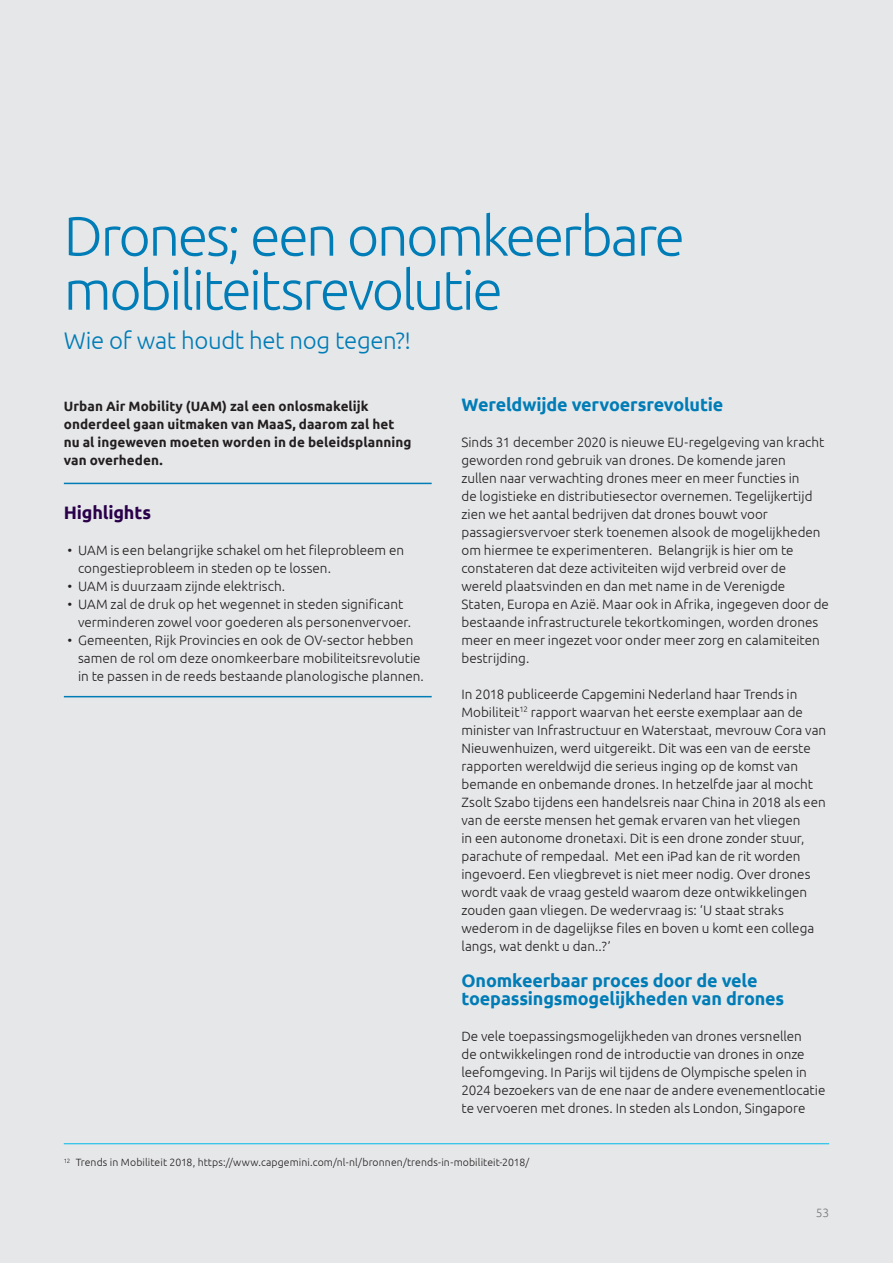
<style>
.page{position:relative;width:893px;height:1263px;background:#e6e7e9}
.page>*{position:absolute;margin:0;border:0;box-sizing:border-box;transform-origin:0 0}
.chapter-title1{font:300 55.5px/54px "Ubuntu";letter-spacing:-.045em;color:#007cb6}
.chapter-title1-2{font:300 24px "Ubuntu";letter-spacing:-.015em;color:#007cb6}
.text{font:700 18px/18px "Ubuntu";letter-spacing:-.01em;color:#007cb6}
.text-2{font:700 18px "Ubuntu";letter-spacing:-.01em;color:#2a004a}
.text-3{font:300 13.5px/18px "Ubuntu";color:#231f20}
.text-4{font:700 13.5px/18px "Ubuntu";letter-spacing:.005em;color:#231f20}
.t1{font:300 12px "Ubuntu";color:#76787b}
.sidebar-title{font:300 10.5px "Ubuntu";letter-spacing:.01em;color:#231f20}
</style>
<div class="page">
<hr style="left:64px;top:696px;width:368px;height:1px;background:#007cb6">
<hr style="left:64px;top:483px;width:368px;height:1px;background:#007cb6">
<hr style="left:64px;top:1143px;width:765px;height:1px;background:#00b9e7">
<p class="chapter-title1" style="left:64px;top:208px;width:623px">Drones; een onomkeerbare mobiliteitsrevolutie</p>
<p class="chapter-title1-2" style="left:64px;top:326px;width:349px">Wie of wat houdt het nog tegen?!</p>
<p class="text-4" style="left:64px;top:397px;width:349px">Urban Air Mobility (UAM) zal een onlosmakelijk onderdeel gaan uitmaken van MaaS, daarom zal het nu al ingeweven moeten worden in de beleidsplanning van overheden.</p>
<p class="text-2" style="left:64px;top:501px;width:89px">Highlights</p>
<p class="text-3" style="left:78px;top:540px;width:328px;text-indent:-11px">• UAM is een belangrijke schakel om het fileprobleem en congestieprobleem in steden op te lossen.</p>
<p class="text-3" style="left:67px;top:576px;width:219px">• UAM is duurzaam zijnde elektrisch.</p>
<p class="text-3" style="left:78px;top:594px;width:335px;text-indent:-11px">• UAM zal de druk op het wegennet in steden significant verminderen zowel voor goederen als personenvervoer.</p>
<p class="text-3" style="left:78px;top:630px;width:347px;text-indent:-11px">• Gemeenten, Rijk Provincies en ook de OV-sector hebben samen de rol om deze onomkeerbare mobiliteitsrevolutie in te passen in de reeds bestaande planologische plannen.</p>
<p class="text" style="left:461px;top:395px;width:263px">Wereldwijde vervoersrevolutie</p>
<p class="text-3" style="left:461px;top:432px;width:369px">Sinds 31 december 2020 is nieuwe EU-regelgeving van kracht geworden rond gebruik van drones. De komende jaren<br>zullen naar verwachting drones meer en meer functies in<br>de logistieke en distributiesector overnemen. Tegelijkertijd zien we het aantal bedrijven dat drones bouwt voor passagiersvervoer sterk toenemen alsook de mogelijkheden om hiermee te experimenteren. Belangrijk is hier om te constateren dat deze activiteiten wijd verbreid over de wereld plaatsvinden en dan met name in de Verenigde Staten, Europa en Azië. Maar ook in Afrika, ingegeven door de bestaande infrastructurele tekortkomingen, worden drones meer en meer ingezet voor onder meer zorg en calamiteiten bestrijding.</p>
<p class="text-3" style="left:461px;top:684px;width:366px">In 2018 publiceerde Capgemini Nederland haar Trends in Mobiliteit<sup>12</sup> rapport waarvan het eerste exemplaar aan de minister van Infrastructuur en Waterstaat, mevrouw Cora van Nieuwenhuizen, werd uitgereikt. Dit was een van de eerste rapporten wereldwijd die serieus inging op de komst van bemande en onbemande drones. In hetzelfde jaar al mocht Zsolt Szabo tijdens een handelsreis naar China in 2018 als een van de eerste mensen het gemak ervaren van het vliegen<br>in een autonome dronetaxi. Dit is een drone zonder stuur, parachute of rempedaal. Met een iPad kan de rit worden ingevoerd. Een vliegbrevet is niet meer nodig. Over drones wordt vaak de vraag gesteld waarom deze ontwikkelingen zouden gaan vliegen. De wedervraag is: ‘U staat straks wederom in de dagelijkse files en boven u komt een collega langs, wat denkt u dan..?’</p>
<p class="text" style="left:461px;top:971px;width:324px">Onomkeerbaar proces door de vele toepassingsmogelijkheden van drones</p>
<p class="text-3" style="left:461px;top:1026px;width:366px">De vele toepassingsmogelijkheden van drones versnellen<br>de ontwikkelingen rond de introductie van drones in onze leefomgeving. In Parijs wil tijdens de Olympische spelen in 2024 bezoekers van de ene naar de andere evenementlocatie te vervoeren met drones. In steden als London, Singapore</p>
<p class="sidebar-title" style="left:64px;top:1156px;width:467px"><sup>12</sup> Trends in Mobiliteit 2018, https://www.capgemini.com/nl-nl/bronnen/trends-in-mobiliteit-2018/</p>
<p class="t1" style="left:816px;top:1205px;width:15px">53</p>
</div>
